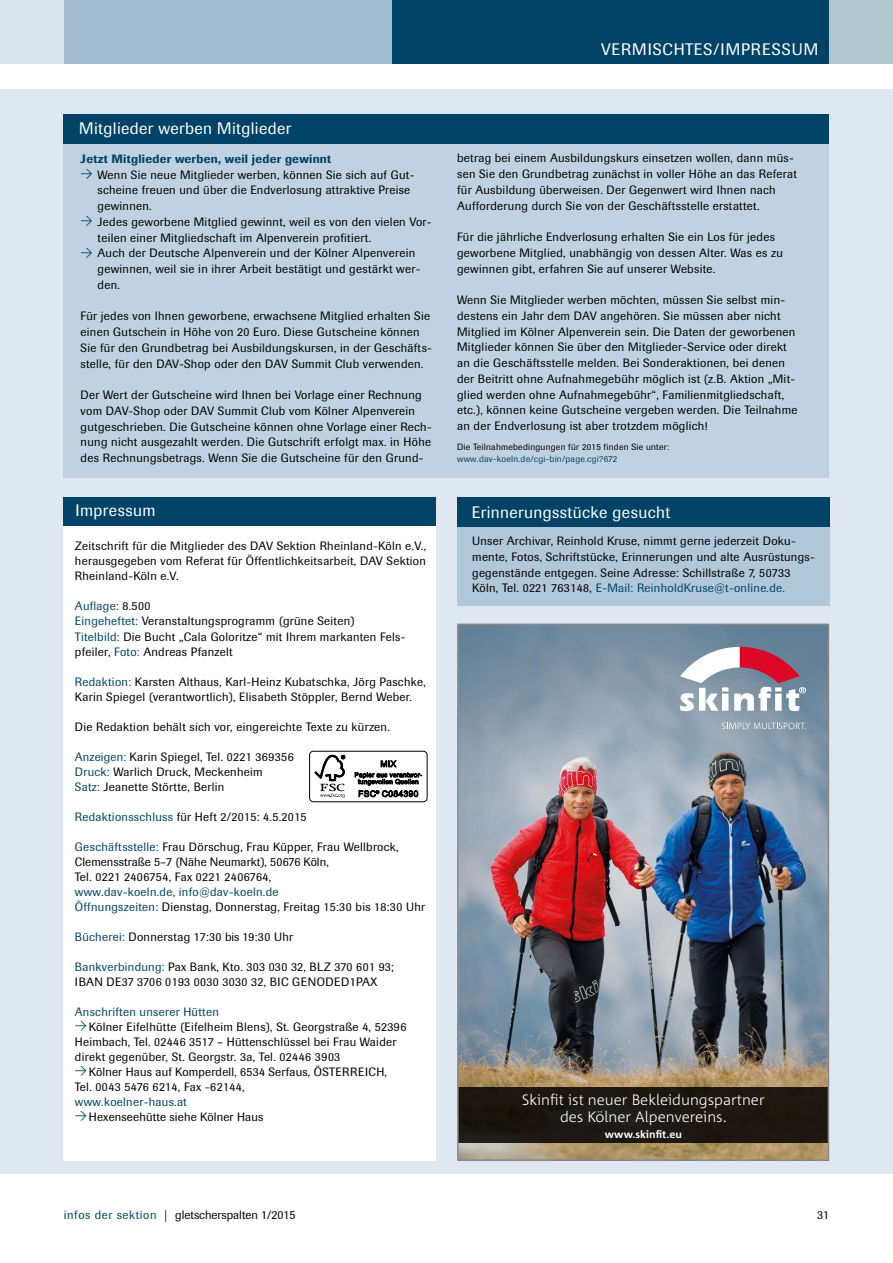
<style>
.page{position:relative;width:893px;height:1263px;background:#fff}
.page>*{position:absolute;margin:0;border:0;box-sizing:border-box;transform-origin:0 0}
.t1{font:16.5px "Imago";letter-spacing:.025em;color:#fff}
.t2{font:300 15px/16.5px "Agro Sans";color:#fff;text-align:center}
.t3{font:12px/15.8px "Imago";letter-spacing:.025em;color:#000}
.t4{font:12px/15px "Imago";letter-spacing:.025em;color:#004366}
.t5{font:12px "Imago";color:#000}
.t6{font:500 12px "Imago";letter-spacing:.025em;color:#004366}
.t7{font:700 10.5px "Agro Sans";color:#fff}
.t8{font:9px "Imago";letter-spacing:.025em;color:#000}
.t9{font:9px "Imago";letter-spacing:.025em;color:#004366}
.s1{font-family:"DIN";color:#004366}
.s2{color:#004366}
.s3{color:#000}
</style>
<div class="page">
<div style="left:0;top:89px;width:893px;height:1085px;background:#dfe8f1"></div>
<div style="left:0;top:0;width:404px;height:64px;background:#a3bdd2"></div>
<div style="left:392px;top:0;width:501px;height:64px;background:#004366"></div>
<div style="left:829px;top:0;width:64px;height:64px;background:#b2c6d0"></div>
<div style="left:0;top:0;width:64px;height:64px;background:#dae4ed"></div>
<img style="left:460px;top:627px;width:366px;height:531px">
<svg style="left:680px;top:647px;width:126px;height:64px;background:#b09eac"></svg>
<svg style="left:722px;top:723px;width:84px;height:6px"></svg>
<div style="left:458px;top:1088px;width:370px;height:55px;background:#1c1810"></div>
<div style="left:457px;top:624px;width:372px;height:537px;border:2px solid #878787"></div>
<div style="left:64px;top:497px;width:372px;height:664px;background:#fff"></div>
<div style="left:64px;top:497px;width:372px;height:29px;background:#004366"></div>
<div style="left:457px;top:497px;width:372px;height:109px;background:#b1c7da"></div>
<div style="left:457px;top:497px;width:372px;height:30px;background:#004366"></div>
<div style="left:64px;top:115px;width:765px;height:362px;background:#c0d2e1"></div>
<div style="left:64px;top:115px;width:765px;height:29px;background:#004366"></div>
<div style="left:309px;top:751px;width:118px;height:51px;border:1px solid #000;border-radius:4px"></div>
<svg style="left:315px;top:755px;width:30px;height:43px"></svg>
<svg style="left:355px;top:760px;width:67px;height:37px"></svg>
<h1 class="t1" style="left:601px;top:40px;width:22px">Vermis</h1>
<h1 class="t1" style="left:663px;top:40px;width:22px">chtes</h1>
<h1 class="t1" style="left:713px;top:40px;width:25px">/Impressum</h1>
<h1 class="t1" style="left:79px;top:119px;width:214px">Mitglieder werben Mitglieder</h1>
<p class="t6" style="left:81px;top:151px;width:252px">Jetzt Mitglieder werben, weil jeder gewinnt</p>
<p class="t3" style="left:81px;top:167px;width:335px"><span class="s1">&gt;</span> Wenn Sie neue Mitglieder werben, können Sie sich auf Gut-</p>
<p class="t3" style="left:98px;top:182px;width:314px">scheine freuen und über die Endverlosung attraktive Preise</p>
<p class="t3" style="left:98px;top:198px;width:56px">gewinnen.</p>
<p class="t3" style="left:81px;top:214px;width:353px"><span class="s1">&gt;</span> Jedes geworbene Mitglied gewinnt, weil es von den vielen Vor-</p>
<p class="t3" style="left:98px;top:230px;width:275px">teilen einer Mitgliedschaft im Alpenverein profitiert.</p>
<p class="t3" style="left:81px;top:245px;width:336px"><span class="s1">&gt;</span> Auch der Deutsche Alpenverein und der Kölner Alpenverein</p>
<p class="t3" style="left:98px;top:261px;width:324px">gewinnen, weil sie in ihrer Arbeit bestätigt und gestärkt wer-</p>
<p class="t3" style="left:98px;top:277px;width:24px">den.</p>
<p class="t3" style="left:81px;top:308px;width:353px">Für jedes von Ihnen geworbene, erwachsene Mitglied erhalten Sie einen Gutschein in Höhe von 20 Euro. Diese Gutscheine können Sie für den Grundbetrag bei Ausbildungskursen, in der Geschäfts&shy;stelle, für den DAV-Shop oder den DAV Summit Club verwenden.</p>
<p class="t3" style="left:81px;top:387px;width:353px">Der Wert der Gutscheine wird Ihnen bei Vorlage einer Rechnung vom DAV-Shop oder DAV Summit Club vom Kölner Alpenverein gutgeschrieben. Die Gutscheine können ohne Vorlage einer Rech&shy;nung nicht ausgezahlt werden. Die Gutschrift erfolgt max. in Höhe des Rechnungsbetrags. Wenn Sie die Gutscheine für den Grund-</p>
<h1 class="t1" style="left:75px;top:501px;width:81px">Impressum</h1>
<p class="t3" style="left:75px;top:539px;width:353px;line-height:15px;text-align:justify">Zeitschrift für die Mitglieder des DAV Sektion Rheinland-Köln e.V., herausgegeben vom Referat für Öffentlichkeitsarbeit, DAV Sektion Rheinland-Köln e.V.</p>
<p class="t3" style="left:75px;top:599px;width:331px;line-height:15px"><span class="s2">Auflage:</span> 8.500<br><span class="s2">Eingeheftet:</span> Veranstaltungsprogramm (grüne Seiten)<br><span class="s2">Titelbild:</span> Die Bucht „Cala Goloritze“ mit Ihrem markanten Fels&shy;pfeiler, <span class="s2">Foto:</span> Andreas Pfanzelt</p>
<p class="t3" style="left:75px;top:674px;width:352px;line-height:15px"><span class="s2">Redaktion:</span> Karsten Althaus, Karl-Heinz Kubatschka, Jörg Paschke,<br>Karin Spiegel (verantwortlich), Elisabeth Stöppler, Bernd Weber.</p>
<p class="t3" style="left:75px;top:718px;width:316px">Die Redaktion behält sich vor, eingereichte Texte zu kürzen.</p>
<p class="t3" style="left:75px;top:749px;width:220px;line-height:15px"><span class="s2">Anzeigen:</span> Karin Spiegel, Tel. 0221 369356<br><span class="s2">Druck:</span> Warlich Druck, Meckenheim<br><span class="s2">Satz:</span> Jeanette Störtte, Berlin</p>
<p class="t3" style="left:75px;top:808px;width:233px"><span class="s2">Redaktionsschluss</span> für Heft 2/2015: 4.5.2015</p>
<p class="t3" style="left:75px;top:839px;width:325px;line-height:15px"><span class="s2">Geschäftsstelle:</span> Frau Dörschug, Frau Küpper, Frau Wellbrock,<br>Clemensstraße 5–7 (Nähe Neumarkt), 50676 Köln,<br>Tel. 0221 2406754, Fax 0221 2406764,</p>
<p class="t4" style="left:75px;top:884px;width:352px">www.dav-koeln.de, info@dav-koeln.de<br>Öffnungszeiten: <span class="s3">Dienstag, Donnerstag, Freitag 15:30 bis 18:30 Uhr</span></p>
<p class="t3" style="left:75px;top:928px;width:220px"><span class="s2">Bücherei:</span> Donnerstag 17:30 bis 19:30 Uhr</p>
<p class="t3" style="left:75px;top:959px;width:321px;line-height:15px"><span class="s2">Bankverbindung:</span> Pax Bank, Kto. 303 030 32, BLZ 370 601 93;<br>IBAN DE37 3706 0193 0030 3030 32, BIC GENO DED1PAX</p>
<p class="t3" style="left:75px;top:1004px;width:333px;line-height:15px"><span class="s2">Anschriften unserer Hütten<br></span><span class="s1">&gt;</span> Kölner Eifelhütte (Eifelheim Blens), St. Georgstraße 4, 52396<br>Heimbach, Tel. 02446 3517 – Hüttenschlüssel bei Frau Waider direkt gegenüber, St. Georgstr. 3a, Tel. 02446 3903<br><span class="s1">&gt;</span> Kölner Haus auf Komperdell, 6534 Serfaus, ÖSTERREICH, Tel. 0043 5476 6214, Fax -62144,</p>
<p class="t3" style="left:75px;top:1094px;width:190px;line-height:15px"><span class="s2">www.koelner-haus.at<br></span><span class="s1">&gt;</span> Hexenseehütte siehe Kölner Haus</p>
<p class="t3" style="left:457px;top:150px;width:341px">betrag bei einem Ausbildungskurs einsetzen wollen, dann müs&shy;sen Sie den Grundbetrag zunächst in voller Höhe an das Referat für Ausbildung überweisen. Der Gegenwert wird Ihnen nach Aufforderung durch Sie von der Geschäftsstelle erstattet.</p>
<p class="t3" style="left:457px;top:229px;width:327px">Für die jährliche Endverlosung erhalten Sie ein Los für jedes geworbene Mitglied, unabhängig von dessen Alter. Was es zu gewinnen gibt, erfahren Sie auf unserer Website.</p>
<p class="t3" style="left:457px;top:292px;width:342px">Wenn Sie Mitglieder werben möchten, müssen Sie selbst min&shy;destens ein Jahr dem DAV angehören. Sie müssen aber nicht Mitglied im Kölner Alpenverein sein. Die Daten der geworbenen Mitglieder können Sie über den Mitglieder-Service oder direkt an die Geschäftsstelle melden. Bei Sonderaktionen, bei denen der Beitritt ohne Aufnahmegebühr möglich ist (z.B. Aktion „Mit&shy;glied werden ohne Aufnahmegebühr“, Familienmitgliedschaft, etc.), können keine Gutscheine vergeben werden. Die Teilnahme an der Endverlosung ist aber trotzdem möglich!</p>
<p class="t8" style="left:457px;top:441px;width:213px">Die Teilnahmebedingungen für 2015 finden Sie unter:</p>
<p class="t9" style="left:457px;top:453px;width:162px">www.dav-koeln.de/cgi-bin/page.cgi?672</p>
<h1 class="t1" style="left:472px;top:502px;width:200px">Erinnerungsstücke gesucht</h1>
<p class="t3" style="left:472px;top:533px;width:344px">Unser Archivar, Reinhold Kruse, nimmt gerne jederzeit Doku&shy;mente, Fotos, Schriftstücke, Erinnerungen und alte Ausrüstungs&shy;gegenstände entgegen. Seine Adresse: Schillstraße 7, 50733<br>Köln, Tel. 0221 763148, <span class="s2">E-Mail: ReinholdKruse@t-online.de.</span></p>
<p class="t2" style="left:522px;top:1092px;width:244px">Skinfit ist neuer Bekleidungspartner des Kölner Alpenvereins.</p>
<p class="t7" style="left:605px;top:1128px;width:79px">www.skinfit.eu</p>
<p class="t5" style="left:64px;top:1208px;width:233px"><span class="s2">infos der sektion</span> | gletscherspalten 1/2015</p>
<p class="t3" style="left:817px;top:1207px;width:13px">31</p>
</div>
